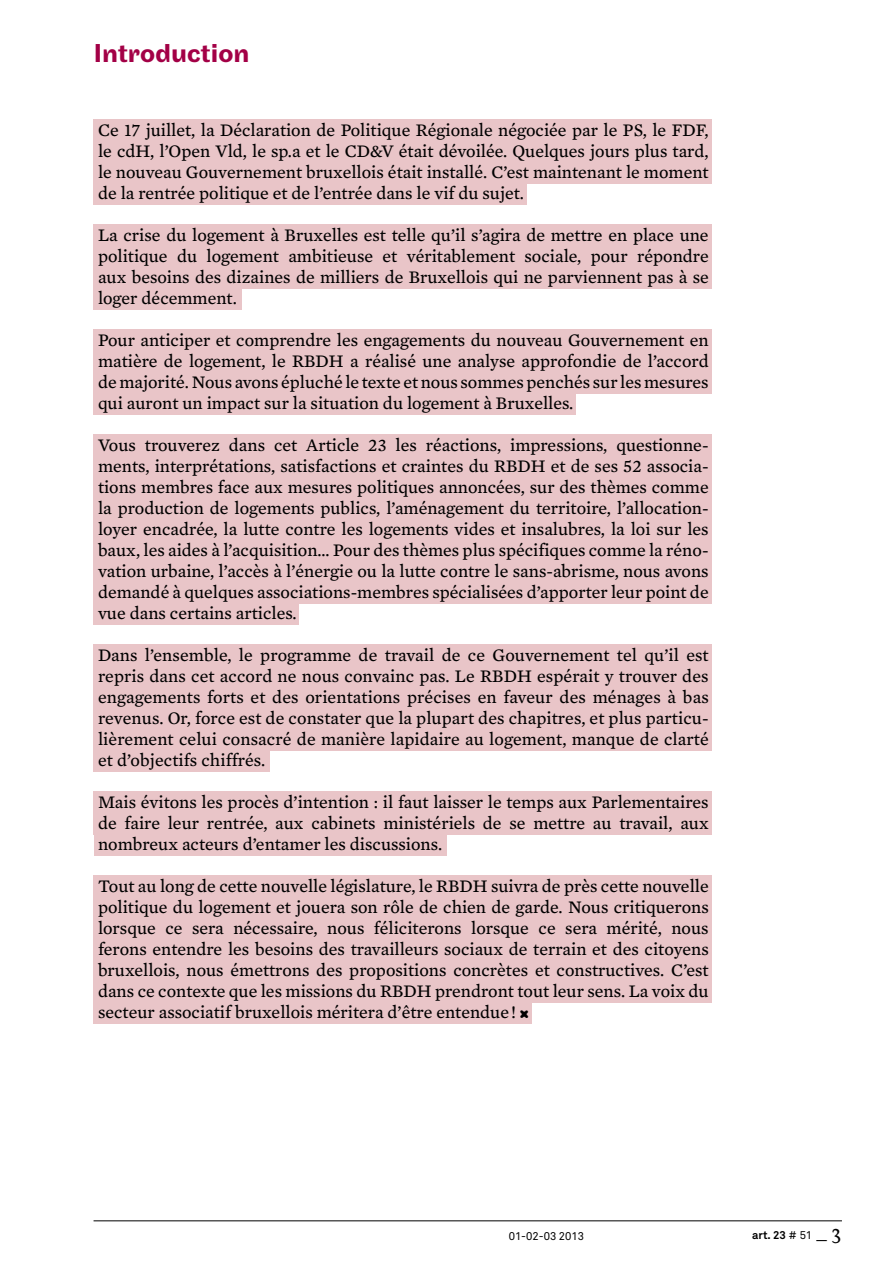
<style>
.page{position:relative;width:893px;height:1263px;background:#fff}
.page>*{position:absolute;margin:0;border:0;box-sizing:border-box;transform-origin:0 0}
.t1{font:500 27px "Maple";color:#a30046}
.t2{font:18px/21px "Mercury Text G3";color:#000;text-align:justify}
.t3{font:11.25px "Akkurat";color:#000}
.t4{font:700 11.25px "Akkurat";color:#000}
.s1{font-weight:400}
.s2{font-family:"DTL Documenta SP Regular";font-weight:400;font-size:21px}
</style>
<div class="page">
<hr style="left:94px;top:1220px;width:748px;height:1px;background:#000">
<div style="left:94px;top:119px;width:618px;height:23px;background:#e9c5c8"></div>
<div style="left:94px;top:140px;width:618px;height:23px;background:#e9c5c8"></div>
<div style="left:94px;top:161px;width:618px;height:23px;background:#e9c5c8"></div>
<div style="left:94px;top:182px;width:433px;height:23px;background:#e9c5c8"></div>
<div style="left:94px;top:224px;width:618px;height:23px;background:#e9c5c8"></div>
<div style="left:94px;top:245px;width:618px;height:23px;background:#e9c5c8"></div>
<div style="left:94px;top:266px;width:618px;height:23px;background:#e9c5c8"></div>
<div style="left:94px;top:287px;width:148px;height:23px;background:#e9c5c8"></div>
<div style="left:94px;top:329px;width:618px;height:23px;background:#e9c5c8"></div>
<div style="left:94px;top:350px;width:618px;height:23px;background:#e9c5c8"></div>
<div style="left:94px;top:371px;width:618px;height:23px;background:#e9c5c8"></div>
<div style="left:94px;top:392px;width:482px;height:23px;background:#e9c5c8"></div>
<div style="left:94px;top:434px;width:618px;height:23px;background:#e9c5c8"></div>
<div style="left:94px;top:455px;width:618px;height:23px;background:#e9c5c8"></div>
<div style="left:94px;top:476px;width:618px;height:23px;background:#e9c5c8"></div>
<div style="left:94px;top:497px;width:618px;height:23px;background:#e9c5c8"></div>
<div style="left:94px;top:518px;width:618px;height:23px;background:#e9c5c8"></div>
<div style="left:94px;top:539px;width:618px;height:23px;background:#e9c5c8"></div>
<div style="left:94px;top:560px;width:618px;height:23px;background:#e9c5c8"></div>
<div style="left:94px;top:581px;width:618px;height:23px;background:#e9c5c8"></div>
<div style="left:94px;top:602px;width:205px;height:23px;background:#e9c5c8"></div>
<div style="left:94px;top:665px;width:618px;height:23px;background:#e9c5c8"></div>
<div style="left:94px;top:644px;width:618px;height:23px;background:#e9c5c8"></div>
<div style="left:94px;top:686px;width:618px;height:23px;background:#e9c5c8"></div>
<div style="left:94px;top:707px;width:618px;height:23px;background:#e9c5c8"></div>
<div style="left:94px;top:728px;width:618px;height:23px;background:#e9c5c8"></div>
<div style="left:94px;top:749px;width:176px;height:23px;background:#e9c5c8"></div>
<div style="left:94px;top:791px;width:618px;height:23px;background:#e9c5c8"></div>
<div style="left:94px;top:812px;width:618px;height:23px;background:#e9c5c8"></div>
<div style="left:94px;top:833px;width:352px;height:23px;background:#e9c5c8"></div>
<div style="left:94px;top:896px;width:618px;height:23px;background:#e9c5c8"></div>
<div style="left:94px;top:875px;width:618px;height:23px;background:#e9c5c8"></div>
<div style="left:94px;top:917px;width:618px;height:23px;background:#e9c5c8"></div>
<div style="left:94px;top:938px;width:618px;height:23px;background:#e9c5c8"></div>
<div style="left:94px;top:959px;width:618px;height:23px;background:#e9c5c8"></div>
<div style="left:94px;top:980px;width:618px;height:23px;background:#e9c5c8"></div>
<div style="left:94px;top:1001px;width:438px;height:23px;background:#e9c5c8"></div>
<h1 class="t1" style="left:94px;top:37px;width:157px">Introduction</h1>
<p class="t2" style="left:98px;top:120px;width:612px">Ce 17 juillet, la Déclaration de Politique Régionale négociée par le PS, le FDF, le cdH, l’Open Vld, le sp.a et le CD&amp;V était dévoilée. Quelques jours plus tard, le nouveau Gouvernement bruxellois était installé. C’est maintenant le moment de la rentrée politique et de l’entrée dans le vif du sujet.</p>
<p class="t2" style="left:98px;top:225px;width:612px">La crise du logement à Bruxelles est telle qu’il s’agira de mettre en place une politique du logement ambitieuse et véritablement sociale, pour répondre aux besoins des dizaines de milliers de Bruxellois qui ne parviennent pas à se loger décemment.</p>
<p class="t2" style="left:98px;top:330px;width:612px">Pour anticiper et comprendre les engagements du nouveau Gouvernement en matière de logement, le RBDH a réalisé une analyse approfondie de l’accord de majorité. Nous avons épluché le texte et nous sommes penchés sur les mesures qui auront un impact sur la situation du logement à Bruxelles.</p>
<p class="t2" style="left:98px;top:435px;width:612px">Vous trouverez dans cet Article 23 les réactions, impressions, questionne&shy;ments, interprétations, satisfactions et craintes du RBDH et de ses 52 associa&shy;tions membres face aux mesures politiques annoncées, sur des thèmes comme la production de logements publics, l’aménagement du territoire, l’allocation&shy;loyer encadrée, la lutte contre les logements vides et insalubres, la loi sur les baux, les aides à l’acquisition… Pour des thèmes plus spécifiques comme la réno&shy;vation urbaine, l’accès à l’énergie ou la lutte contre le sans-abrisme, nous avons demandé à quelques associations-membres spécialisées d’apporter leur point de vue dans certains articles.</p>
<p class="t2" style="left:98px;top:645px;width:612px">Dans l’ensemble, le programme de travail de ce Gouvernement tel qu’il est repris dans cet accord ne nous convainc pas. Le RBDH espérait y trouver des engagements forts et des orientations précises en faveur des ménages à bas revenus. Or, force est de constater que la plupart des chapitres, et plus particu&shy;lièrement celui consacré de manière lapidaire au logement, manque de clarté et d’objectifs chiffrés.</p>
<p class="t2" style="left:98px;top:792px;width:612px">Mais évitons les procès d’intention : il faut laisser le temps aux Parlementaires de faire leur rentrée, aux cabinets ministériels de se mettre au travail, aux nombreux acteurs d’entamer les discussions.</p>
<p class="t2" style="left:98px;top:876px;width:612px">Tout au long de cette nouvelle législature, le RBDH suivra de près cette nouvelle politique du logement et jouera son rôle de chien de garde. Nous critiquerons lorsque ce sera nécessaire, nous féliciterons lorsque ce sera mérité, nous ferons entendre les besoins des travailleurs sociaux de terrain et des citoyens bruxellois, nous émettrons des propositions concrètes et constructives. C’est dans ce contexte que les missions du RBDH prendront tout leur sens. La voix du secteur associatif bruxellois méritera d’être entendue !</p>
<p class="t3" style="left:509px;top:1229px;width:77px">01-02-03 2013</p>
<p class="t4" style="left:752px;top:1228px;width:91px">art. 23 <span class="s1"># 51</span> <span class="s2">_ 3</span></p>
</div>
